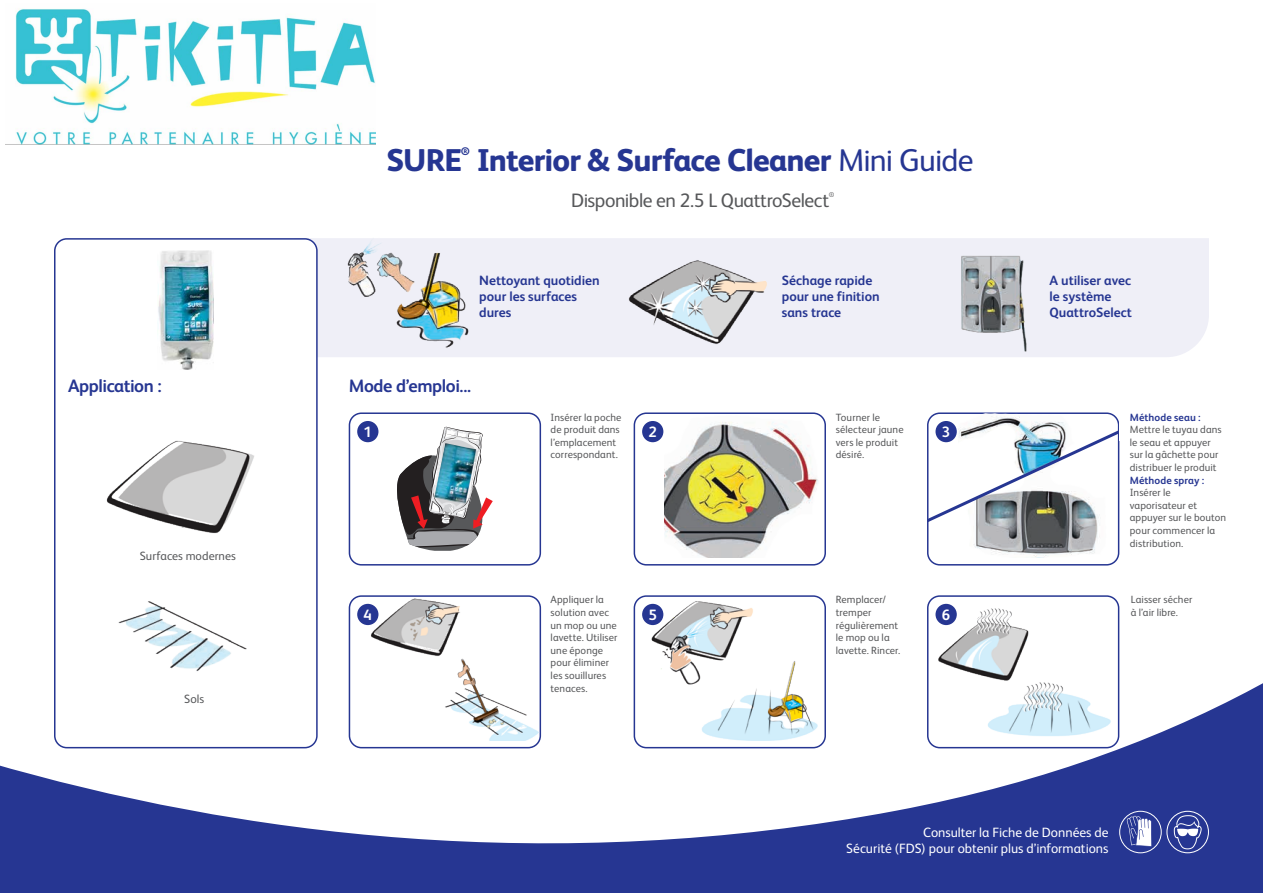
<style>
.page{position:relative;width:1263px;height:893px;background:#fff}
.page>*{position:absolute;margin:0;border:0;box-sizing:border-box;transform-origin:0 0}
.MainHead{font:800 31.5px "FS Albert Pro";letter-spacing:-.03em;color:#263692}
.Descriptor{font:19.5px "FS Albert Pro";letter-spacing:-.025em;color:#57585a}
.Subheads{font:700 18px "FS Albert Pro";letter-spacing:-.025em;color:#263692}
.t1{font:700 15px "FS Albert Pro";color:#fff}
.Benefit_text{font:700 13.5px "FS Albert Pro";color:#263692}
.Check_SDS{font:13.5px "FS Albert Pro";color:#fff}
.Maintext{font:12px "FS Albert Pro";letter-spacing:.005em;color:#57585a}
.MainHead-2{font:800 10.95px "FS Albert Pro";color:#263692}
.Maintext-2{font:10.5px "FS Albert Pro";letter-spacing:.01em;color:#57585a}
.Maintext-3{font:700 10.5px "FS Albert Pro";letter-spacing:.005em;color:#263692}
.Descriptor-2{font:6.9px "FS Albert Pro";color:#57585a}
.s1{font-weight:400}
</style>
<div class="page">
<svg style="left:0;top:676px;width:1263px;height:217px;fill:#263692"></svg>
<div style="left:309px;top:238px;width:900px;height:119px;background:#efeff7"></div>
<div style="left:55px;top:239px;width:262px;height:509px;background:#fff;border-radius:12px"></div>
<div style="left:54px;top:238px;width:264px;height:510px;border:2px solid #263692;border-radius:12px"></div>
<img style="left:158px;top:251px;width:56px;height:119px">
<svg style="left:397px;top:427px;width:96px;height:124px"></svg>
<img style="left:434px;top:443px;width:43px;height:61px">
<div style="left:349px;top:412px;width:192px;height:154px;border:2px solid #263692;border-radius:12px"></div>
<div style="left:349px;top:596px;width:191px;height:152px;background:#fff;border-radius:12px"></div>
<div style="left:349px;top:595px;width:192px;height:153px;border:2px solid #263692;border-radius:12px"></div>
<div style="left:634px;top:412px;width:192px;height:154px;border:2px solid #263692;border-radius:12px"></div>
<div style="left:634px;top:596px;width:191px;height:152px;background:#fff;border-radius:12px"></div>
<div style="left:634px;top:595px;width:192px;height:153px;border:2px solid #263692;border-radius:12px"></div>
<div style="left:927px;top:412px;width:192px;height:154px;border:2px solid #263692;border-radius:12px"></div>
<div style="left:928px;top:596px;width:191px;height:152px;background:#fff;border-radius:12px"></div>
<div style="left:927px;top:595px;width:192px;height:153px;border:2px solid #263692;border-radius:12px"></div>
<div style="left:357px;top:421px;width:21px;height:21px;background:#263692;border-radius:50%"></div>
<div style="left:357px;top:604px;width:21px;height:21px;background:#263692;border-radius:50%"></div>
<div style="left:642px;top:421px;width:21px;height:21px;background:#263692;border-radius:50%"></div>
<div style="left:642px;top:604px;width:21px;height:21px;background:#263692;border-radius:50%"></div>
<div style="left:935px;top:421px;width:22px;height:21px;background:#263692;border-radius:50%"></div>
<svg style="left:1167px;top:811px;width:41px;height:42px"></svg>
<div style="left:1166px;top:811px;width:43px;height:42px;border:1px solid #fff;border-radius:50%"></div>
<svg style="left:1173px;top:815px;width:29px;height:35px"></svg>
<div style="left:1120px;top:811px;width:41px;height:42px;background:#263692;border-radius:50%"></div>
<div style="left:1119px;top:811px;width:43px;height:42px;border:1px solid #fff;border-radius:50%"></div>
<svg style="left:1126px;top:816px;width:26px;height:31px"></svg>
<img style="left:957px;top:238px;width:86px;height:119px">
<img style="left:340px;top:238px;width:139px;height:119px">
<img style="left:619px;top:251px;width:160px;height:106px">
<img style="left:106px;top:440px;width:148px;height:94px">
<img style="left:118px;top:601px;width:129px;height:70px">
<img style="left:368px;top:595px;width:183px;height:145px">
<img style="left:665px;top:412px;width:161px;height:146px">
<img style="left:651px;top:595px;width:185px;height:145px">
<img style="left:958px;top:412px;width:162px;height:146px">
<img style="left:935px;top:595px;width:195px;height:145px">
<img style="left:927px;top:428px;width:193px;height:97px">
<div style="left:1119px;top:420px;width:10px;height:21px;background:#fff"></div>
<img style="left:6px;top:9px;width:370px;height:136px">
<p class="MainHead" style="left:386px;top:135px;width:77px">SURE</p>
<p class="MainHead-2" style="left:461px;top:143px;width:11px">®</p>
<p class="MainHead" style="left:477px;top:135px;width:498px">Interior &amp; Surface Cleaner <span class="s1">Mini Guide</span></p>
<p class="Descriptor" style="left:571px;top:186px;width:260px">Disponible en 2.5 L QuattroSelect</p>
<p class="Descriptor-2" style="left:829px;top:190px;width:7px">®</p>
<p class="Benefit_text" style="left:479px;top:271px;width:122px">Nettoyant quotidien</p>
<p class="Benefit_text" style="left:479px;top:287px;width:99px">pour les surfaces</p>
<p class="Benefit_text" style="left:479px;top:303px;width:34px">dures</p>
<p class="Subheads" style="left:68px;top:373px;width:95px">Application :</p>
<p class="Subheads" style="left:349px;top:373px;width:124px">Mode d’emploi...</p>
<p class="t1" style="left:364px;top:421px;width:10px">1</p>
<p class="Maintext-2" style="left:551px;top:409px;width:72px">Insérer la poche</p>
<p class="Maintext-2" style="left:551px;top:422px;width:71px">de produit dans</p>
<p class="Maintext-2" style="left:551px;top:435px;width:67px">l’emplacement</p>
<p class="Maintext-2" style="left:551px;top:447px;width:69px">correspondant.</p>
<p class="t1" style="left:648px;top:421px;width:10px">2</p>
<p class="Maintext" style="left:140px;top:547px;width:98px">Surfaces modernes</p>
<p class="Maintext" style="left:184px;top:691px;width:22px">Sols</p>
<p class="t1" style="left:364px;top:604px;width:10px">4</p>
<p class="Maintext-2" style="left:551px;top:592px;width:55px">Appliquer la</p>
<p class="Maintext-2" style="left:551px;top:605px;width:60px">solution avec</p>
<p class="Maintext-2" style="left:551px;top:617px;width:68px">un mop ou une</p>
<p class="Maintext-2" style="left:551px;top:630px;width:68px">lavette. Utiliser</p>
<p class="Maintext-2" style="left:551px;top:643px;width:54px">une éponge</p>
<p class="Maintext-2" style="left:551px;top:655px;width:60px">pour éliminer</p>
<p class="Maintext-2" style="left:551px;top:668px;width:57px">les souillures</p>
<p class="Maintext-2" style="left:551px;top:680px;width:38px">tenaces.</p>
<p class="t1" style="left:648px;top:604px;width:10px">5</p>
<p class="Benefit_text" style="left:782px;top:271px;width:92px">Séchage rapide</p>
<p class="Benefit_text" style="left:782px;top:287px;width:99px">pour une finition</p>
<p class="Benefit_text" style="left:782px;top:303px;width:61px">sans trace</p>
<p class="Maintext-2" style="left:836px;top:409px;width:46px">Tourner le</p>
<p class="Maintext-2" style="left:836px;top:422px;width:69px">sélecteur jaune</p>
<p class="Maintext-2" style="left:836px;top:435px;width:64px">vers le produit</p>
<p class="Maintext-2" style="left:836px;top:447px;width:30px">désiré.</p>
<p class="t1" style="left:942px;top:421px;width:10px">3</p>
<p class="Maintext-2" style="left:836px;top:592px;width:52px">Remplacer/</p>
<p class="Maintext-2" style="left:836px;top:605px;width:37px">tremper</p>
<p class="Maintext-2" style="left:836px;top:617px;width:64px">régulièrement</p>
<p class="Maintext-2" style="left:836px;top:630px;width:55px">le mop ou la</p>
<p class="Maintext-2" style="left:836px;top:643px;width:66px">lavette. Rincer.</p>
<p class="t1" style="left:942px;top:604px;width:10px">6</p>
<p class="Benefit_text" style="left:1049px;top:271px;width:83px">A utiliser avec</p>
<p class="Benefit_text" style="left:1049px;top:287px;width:63px">le système</p>
<p class="Benefit_text" style="left:1049px;top:303px;width:84px">QuattroSelect</p>
<p class="Maintext-3" style="left:1130px;top:410px;width:72px">Méthode seau :</p>
<p class="Maintext-2" style="left:1130px;top:422px;width:93px">Mettre le tuyau dans</p>
<p class="Maintext-2" style="left:1130px;top:435px;width:83px">le seau et appuyer</p>
<p class="Maintext-2" style="left:1130px;top:447px;width:90px">sur la gâchette pour</p>
<p class="Maintext-2" style="left:1130px;top:460px;width:88px">distribuer le produit</p>
<p class="Maintext-3" style="left:1130px;top:473px;width:76px">Méthode spray :</p>
<p class="Maintext-2" style="left:1130px;top:485px;width:43px">Insérer le</p>
<p class="Maintext-2" style="left:1130px;top:498px;width:69px">vaporisateur et</p>
<p class="Maintext-2" style="left:1130px;top:510px;width:98px">appuyer sur le bouton</p>
<p class="Maintext-2" style="left:1130px;top:523px;width:87px">pour commencer la</p>
<p class="Maintext-2" style="left:1130px;top:535px;width:55px">distribution.</p>
<p class="Maintext-2" style="left:1131px;top:592px;width:63px">Laisser sécher</p>
<p class="Maintext-2" style="left:1131px;top:605px;width:49px">à l’air libre.</p>
<p class="Check_SDS" style="left:923px;top:823px;width:187px">Consulter la Fiche de Données de</p>
<p class="Check_SDS" style="left:846px;top:839px;width:264px">Sécurité (FDS) pour obtenir plus d’informations</p>
</div>
